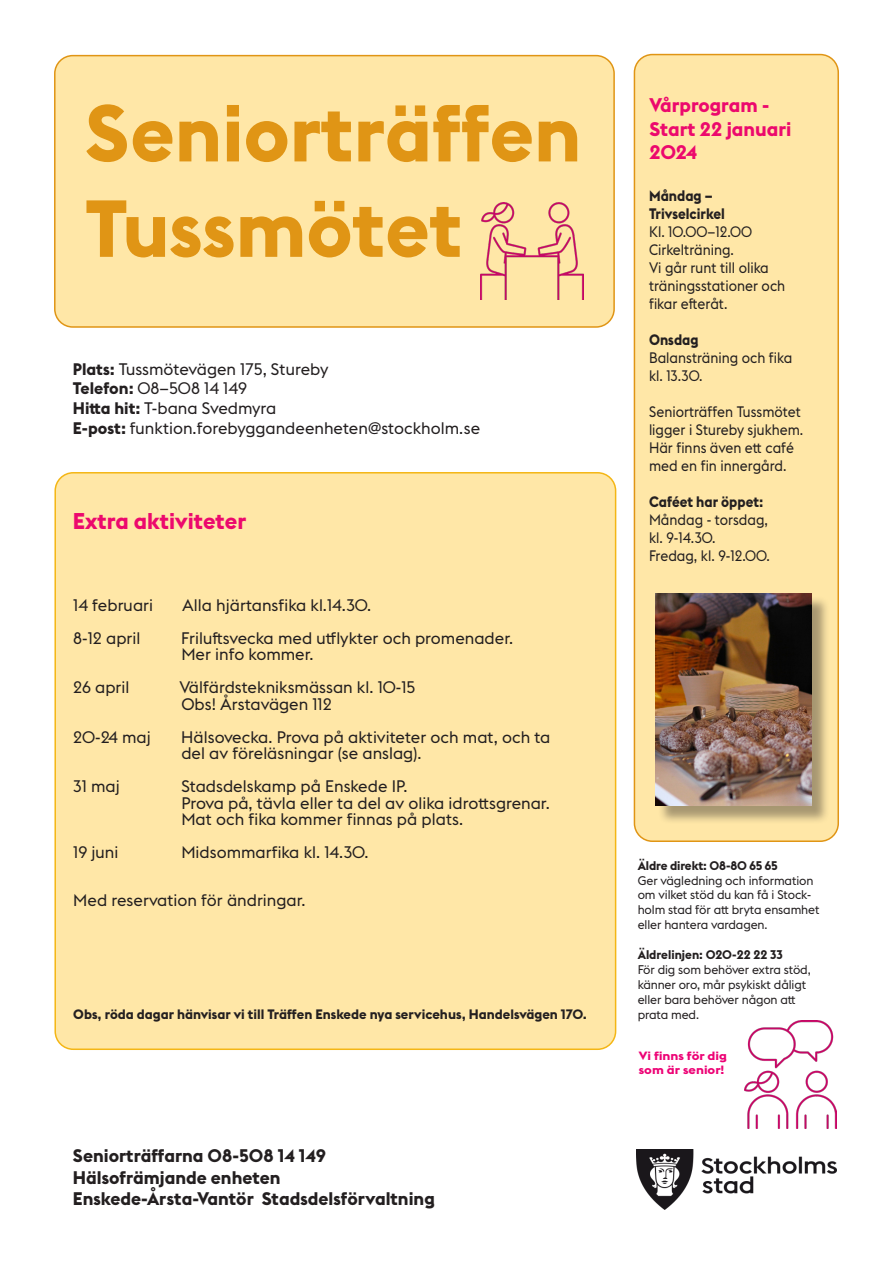
<style>
.page{position:relative;width:893px;height:1263px;background:#fff}
.page>*{position:absolute;margin:0;border:0;box-sizing:border-box;transform-origin:0 0}
.t1{font:700 79.5px "Stockholm Type";color:#e09515}
.t2{font:700 22.5px "Stockholm Type";color:#ec096d}
.t3{font:700 19.5px/23.4px "Stockholm Type";color:#ec096d}
.t4{font:700 18px "Stockholm Type";color:#231f20}
.t5{font:16.5px "Stockholm Type";color:#231f20}
.t6{font:15px/18px "Stockholm Type";color:#231f20;scale:.92 1}
.t7{font:700 15px "Stockholm Type";color:#231f20;scale:.92 1}
.t8{font:700 13.5px "Stockholm Type";color:#231f20}
.t9{font:12.45px/14.9px "Stockholm Type";letter-spacing:-.01em;color:#231f20}
.t10{font:700 12.45px "Stockholm Type";letter-spacing:-.01em;color:#231f20}
.t11{font:700 11.85px "Stockholm Type";color:#ed0275;scale:1.13 1}
.s1{font-weight:700}
</style>
<div class="page">
<div style="left:55px;top:473px;width:561px;height:576px;background:#ffe7a7;border-radius:18px"></div>
<div style="left:54px;top:472px;width:562px;height:578px;border:2px solid #f4b615;border-radius:18px"></div>
<div style="left:55px;top:56px;width:559px;height:271px;background:#ffe7a7;border-radius:18px"></div>
<div style="left:54px;top:55px;width:561px;height:273px;border:2px solid #e09515;border-radius:18px"></div>
<div style="left:634px;top:55px;width:204px;height:786px;background:#ffe7a7;border-radius:18px"></div>
<div style="left:634px;top:54px;width:205px;height:788px;border:2px solid #e09515;border-radius:18px"></div>
<img style="left:744px;top:1020px;width:93px;height:108px">
<img style="left:480px;top:203px;width:104px;height:97px">
<img style="left:637px;top:1150px;width:200px;height:59px">
<div style="left:658px;top:595px;width:172px;height:229px;background:#231f20;opacity:.4"></div>
<img style="left:656px;top:593px;width:156px;height:213px">
<p class="t1" style="left:85px;top:77px;width:498px">Seniorträffen</p>
<p class="t1" style="left:85px;top:172px;width:379px">Tussmötet</p>
<p class="t5" style="left:73px;top:358px;width:257px"><span class="s1">Plats:</span> Tussmötevägen 175, Stureby</p>
<p class="t5" style="left:73px;top:377px;width:176px"><span class="s1">Telefon:</span> 08–508 14 149</p>
<p class="t5" style="left:73px;top:397px;width:205px"><span class="s1">Hitta hit:</span> T-bana Svedmyra</p>
<p class="t5" style="left:73px;top:417px;width:409px"><span class="s1">E-post:</span> funktion.forebyggandeenheten@stockholm.se</p>
<p class="t2" style="left:73px;top:505px;width:175px">Extra aktiviteter</p>
<p class="t5" style="left:73px;top:594px;width:81px">14 februari</p>
<p class="t5" style="left:182px;top:594px;width:190px">Alla hjärtansfika kl.14.30.</p>
<p class="t5" style="left:73px;top:627px;width:69px">8-12 april</p>
<p class="t5" style="left:181px;top:627px;width:333px">Friluftsvecka med utflykter och promenader.</p>
<p class="t5" style="left:181px;top:643px;width:134px">Mer info kommer.</p>
<p class="t5" style="left:73px;top:676px;width:58px">26 april</p>
<p class="t5" style="left:179px;top:676px;width:237px">Välfärdstekniksmässan kl. 10-15</p>
<p class="t5" style="left:181px;top:693px;width:152px">Obs! Årstavägen 112</p>
<p class="t5" style="left:73px;top:726px;width:79px">20-24 maj</p>
<p class="t5" style="left:181px;top:726px;width:371px">Hälsovecka. Prova på aktiviteter och mat, och ta</p>
<p class="t5" style="left:181px;top:742px;width:242px">del av föreläsningar (se anslag).</p>
<p class="t5" style="left:73px;top:775px;width:48px">31 maj</p>
<p class="t5" style="left:181px;top:775px;width:228px">Stadsdelskamp på Enskede IP.</p>
<p class="t5" style="left:181px;top:792px;width:370px">Prova på, tävla eller ta del av olika idrottsgrenar.</p>
<p class="t5" style="left:181px;top:808px;width:283px">Mat och fika kommer finnas på plats.</p>
<p class="t5" style="left:73px;top:841px;width:47px">19 juni</p>
<p class="t5" style="left:181px;top:841px;width:189px">Midsommarfika kl. 14.30.</p>
<p class="t5" style="left:73px;top:889px;width:234px">Med reservation för ändringar.</p>
<p class="t8" style="left:73px;top:1004px;width:515px">Obs, röda dagar hänvisar vi till Träffen Enskede nya servicehus, Handelsvägen 170.</p>
<p class="t4" style="left:73px;top:1143px;width:254px">Seniorträffarna 08-508 14 149</p>
<p class="t4" style="left:73px;top:1164px;width:209px">Hälsofrämjande enheten</p>
<p class="t4" style="left:73px;top:1186px;width:363px">Enskede-Årsta-Vantör Stadsdelsförvaltning</p>
<p class="t3" style="left:649px;top:93px;width:143px">Vårprogram -<br>Start 22 januari<br>2024</p>
<p class="t7" style="left:649px;top:185px;width:71px">Måndag –</p>
<p class="t7" style="left:649px;top:203px;width:84px">Trivselcirkel</p>
<p class="t6" style="left:649px;top:222px;width:114px">Kl. 10.00–12.00</p>
<p class="t6" style="left:649px;top:240px;width:94px">Cirkelträning.</p>
<p class="t6" style="left:649px;top:258px;width:132px">Vi går runt till olika</p>
<p class="t6" style="left:649px;top:276px;width:150px">träningsstationer och</p>
<p class="t6" style="left:649px;top:294px;width:87px">fikar efteråt.</p>
<p class="t7" style="left:649px;top:329px;width:55px">Onsdag</p>
<p class="t6" style="left:649px;top:348px;width:157px">Balansträning och fika</p>
<p class="t6" style="left:649px;top:366px;width:60px">kl. 13.30.</p>
<p class="t6" style="left:649px;top:402px;width:169px">Seniorträffen Tussmötet ligger i Stureby sjukhem.</p>
<p class="t6" style="left:649px;top:438px;width:159px">Här finns även ett café med en fin innergård.</p>
<p class="t7" style="left:649px;top:491px;width:126px">Caféet har öppet:</p>
<p class="t6" style="left:649px;top:510px;width:131px">Måndag - torsdag,</p>
<p class="t6" style="left:649px;top:528px;width:74px">kl. 9-14.30.</p>
<p class="t6" style="left:649px;top:546px;width:133px">Fredag, kl. 9-12.00.</p>
<p class="t10" style="left:638px;top:856px;width:142px">Äldre direkt: 08-80 65 65</p>
<p class="t9" style="left:638px;top:872px;width:177px">Ger vägledning och information</p>
<p class="t9" style="left:638px;top:887px;width:183px">om vilket stöd du kan få i Stock&shy;holm stad för att bryta ensamhet eller hantera vardagen.</p>
<p class="t10" style="left:638px;top:946px;width:147px">Äldrelinjen: 020-22 22 33</p>
<p class="t9" style="left:638px;top:961px;width:174px">För dig som behöver extra stöd, känner oro, mår psykiskt dåligt eller bara behöver någon att</p>
<p class="t9" style="left:638px;top:1006px;width:63px">prata med.</p>
<p class="t11" style="left:639px;top:1047px;width:80px">Vi finns för dig</p>
<p class="t11" style="left:639px;top:1061px;width:77px">som är senior!</p>
</div>
